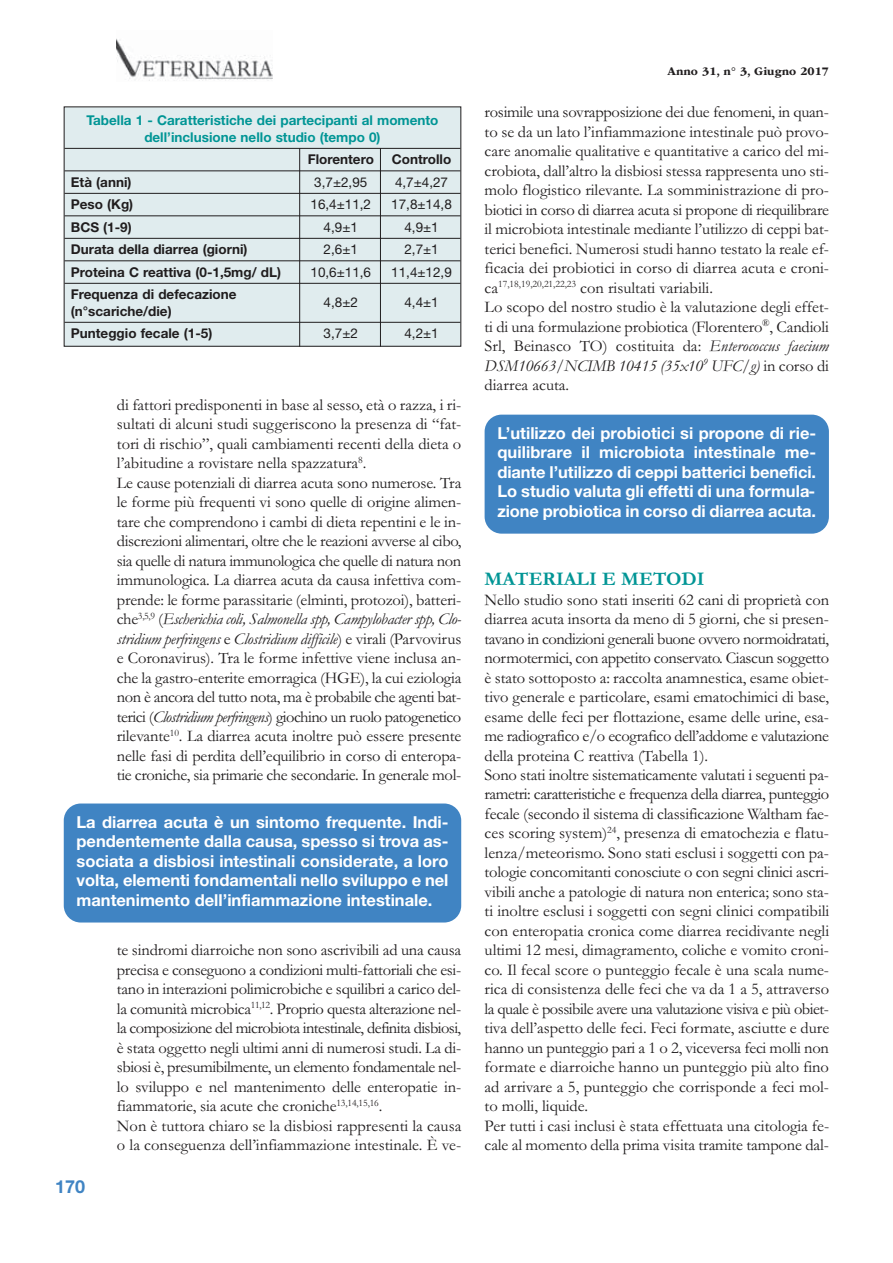
<style>
.page{position:relative;width:893px;height:1263px;background:#fff}
.page>*{position:absolute;margin:0;border:0;box-sizing:border-box;transform-origin:0 0}
.t1{font:700 19.5px "Garamond";color:#009595}
.t2{font:700 18px "Helvetica Neue LT Std";color:#4084c3}
.t3{font:16.5px/19.5px "Garamond";letter-spacing:-.005em;color:#201d1e}
.t4{font:700 16.5px/19.5px "Helvetica Neue LT Std";color:#fff;text-align:justify}
.t5{font:700 13.5px/22.5px "Helvetica Neue LT Std";color:#201d1e}
.t6{font:13.5px "Helvetica Neue LT Std";color:#201d1e}
.t7{font:700 13.5px/16.5px "Helvetica Neue LT Std";color:#009595;text-align:center}
.t8{font:700 12px "ITC Garamond Std";color:#201d1e}
.s1{font-style:italic}
</style>
<div class="page">
<img style="left:117px;top:39px;width:155px;height:42px">
<div style="left:64px;top:107px;width:397px;height:239px;background:#e0ecee"></div>
<div style="left:64px;top:107px;width:397px;height:240px;border:1px solid #201d1e"></div>
<hr style="left:65px;top:148px;width:395px;height:1px;background:#201d1e">
<hr style="left:65px;top:170px;width:395px;height:1px;background:#201d1e">
<hr style="left:65px;top:193px;width:395px;height:1px;background:#201d1e">
<hr style="left:65px;top:215px;width:395px;height:1px;background:#201d1e">
<hr style="left:65px;top:238px;width:395px;height:1px;background:#201d1e">
<hr style="left:65px;top:260px;width:395px;height:1px;background:#201d1e">
<hr style="left:65px;top:283px;width:395px;height:1px;background:#201d1e">
<hr style="left:65px;top:322px;width:395px;height:1px;background:#201d1e">
<hr style="left:299px;top:148px;width:1px;height:199px;background:#201d1e">
<hr style="left:380px;top:148px;width:1px;height:199px;background:#201d1e">
<div style="left:64px;top:804px;width:397px;height:119px;background:#4084c3;border-radius:17px"></div>
<div style="left:485px;top:415px;width:344px;height:119px;background:#4084c3;border-radius:17px"></div>
<p class="t7" style="left:86px;top:113px;width:354px">Tabella 1 - Caratteristiche dei partecipanti al momento dell’inclusione nello studio (tempo 0)</p>
<p class="t5" style="left:308px;top:149px;width:68px">Florentero</p>
<p class="t5" style="left:392px;top:149px;width:61px">Controllo</p>
<p class="t5" style="left:71px;top:172px;width:62px">Età (anni)</p>
<p class="t6" style="left:314px;top:177px;width:55px">3,7±2,95</p>
<p class="t6" style="left:395px;top:177px;width:55px">4,7±4,27</p>
<p class="t5" style="left:71px;top:194px;width:64px">Peso (Kg)</p>
<p class="t6" style="left:310px;top:199px;width:62px">16,4±11,2</p>
<p class="t6" style="left:391px;top:199px;width:62px">17,8±14,8</p>
<p class="t5" style="left:71px;top:217px;width:62px">BCS (1-9)</p>
<p class="t6" style="left:324px;top:222px;width:36px">4,9±1</p>
<p class="t6" style="left:404px;top:222px;width:36px">4,9±1</p>
<p class="t5" style="left:71px;top:239px;width:178px">Durata della diarrea (giorni)</p>
<p class="t6" style="left:324px;top:244px;width:36px">2,6±1</p>
<p class="t6" style="left:404px;top:244px;width:36px">2,7±1</p>
<p class="t5" style="left:71px;top:262px;width:212px">Proteina C reattiva (0-1,5mg/ dL)</p>
<p class="t6" style="left:310px;top:267px;width:62px">10,6±11,6</p>
<p class="t6" style="left:391px;top:267px;width:62px">11,4±12,9</p>
<p class="t5" style="left:71px;top:284px;width:167px">Frequenza di defecazione</p>
<p class="t6" style="left:324px;top:297px;width:36px">4,8±2</p>
<p class="t6" style="left:404px;top:297px;width:36px">4,4±1</p>
<p class="t5" style="left:71px;top:301px;width:143px">(n°scariche/die)<br>Punteggio fecale (1-5)</p>
<p class="t6" style="left:324px;top:328px;width:36px">3,7±2</p>
<p class="t6" style="left:404px;top:328px;width:36px">4,2±1</p>
<p class="t3" style="left:117px;top:397px;width:346px">di fattori predisponenti in base al sesso, età o razza, i ri&shy;sultati di alcuni studi suggeriscono la presenza di “fat&shy;tori di rischio”, quali cambiamenti recenti della dieta o l’abitudine a rovistare nella spazzatura<sup>8</sup>.<br>Le cause potenziali di diarrea acuta sono numerose. Tra le forme più frequenti vi sono quelle di origine alimen&shy;tare che comprendono i cambi di dieta repentini e le in&shy;discrezioni alimentari, oltre che le reazioni avverse al cibo, sia quelle di natura immunologica che quelle di natura non immunologica. La diarrea acuta da causa infettiva com&shy;prende: le forme parassitarie (elminti, protozoi), batteri&shy;che<sup>3,5,9</sup> (<span class="s1">Escherichia coli, Salmonella spp, Campylobacter spp, Clo&shy;stridium perfringens</span> e <span class="s1">Clostridium difficile</span>) e virali (Parvovirus e Coronavirus). Tra le forme infettive viene inclusa an&shy;che la gastro-enterite emorragica (HGE), la cui eziologia non è ancora del tutto nota, ma è probabile che agenti bat&shy;terici (<span class="s1">Clostridium perfringens</span>) giochino un ruolo patogenetico rilevante<sup>10</sup>. La diarrea acuta inoltre può essere presente nelle fasi di perdita dell’equilibrio in corso di enteropa&shy;tie croniche, sia primarie che secondarie. In generale mol-</p>
<p class="t4" style="left:77px;top:813px;width:373px">La diarrea acuta è un sintomo frequente. Indi&shy;pendentemente dalla causa, spesso si trova as&shy;sociata a disbiosi intestinali considerate, a loro volta, elementi fondamentali nello sviluppo e nel mantenimento dell’infiammazione intestinale.</p>
<p class="t2" style="left:55px;top:1180px;width:32px">170</p>
<p class="t3" style="left:117px;top:942px;width:346px">te sindromi diarroiche non sono ascrivibili ad una causa precisa e conseguono a condizioni multi-fattoriali che esi&shy;tano in interazioni polimicrobiche e squilibri a carico del&shy;la comunità microbica<sup>11,12</sup>. Proprio questa alterazione nel&shy;la composizione del microbiota intestinale, definita disbiosi, è stata oggetto negli ultimi anni di numerosi studi. La di&shy;sbiosi è, presumibilmente, un elemento fondamentale nel&shy;lo sviluppo e nel mantenimento delle enteropatie in&shy;fiammatorie, sia acute che croniche<sup>13,14,15,16</sup>.<br>Non è tuttora chiaro se la disbiosi rappresenti la causa o la conseguenza dell’infiammazione intestinale. È ve-</p>
<p class="t8" style="left:667px;top:66px;width:163px">Anno 31, n° 3, Giugno 2017</p>
<p class="t3" style="left:485px;top:104px;width:346px">rosimile una sovrapposizione dei due fenomeni, in quan&shy;to se da un lato l’infiammazione intestinale può provo&shy;care anomalie qualitative e quantitative a carico del mi&shy;crobiota, dall’altro la disbiosi stessa rappresenta uno sti&shy;molo flogistico rilevante. La somministrazione di pro&shy;biotici in corso di diarrea acuta si propone di riequilibrare il microbiota intestinale mediante l’utilizzo di ceppi bat&shy;terici benefici. Numerosi studi hanno testato la reale ef&shy;ficacia dei probiotici in corso di diarrea acuta e croni&shy;ca<sup>17,18,19,20,21,22,23</sup> con risultati variabili.<br>Lo scopo del nostro studio è la valutazione degli effet&shy;ti di una formulazione probiotica (Florentero<sup>®</sup>, Candioli Srl, Beinasco TO) costituita da: <span class="s1">Enterococcus faecium DSM10663/NCIMB 10415 (35x10</span><sup>9</sup> <span class="s1">UFC/g)</span> in corso di diarrea acuta.</p>
<p class="t4" style="left:497px;top:425px;width:320px">L’utilizzo dei probiotici si propone di rie&shy;quilibrare il microbiota intestinale me&shy;diante l’utilizzo di ceppi batterici benefici.<br>Lo studio valuta gli effetti di una formula&shy;zione probiotica in corso di diarrea acuta.</p>
<p class="t1" style="left:485px;top:571px;width:221px">MATERIALI E METODI</p>
<p class="t3" style="left:485px;top:592px;width:346px">Nello studio sono stati inseriti 62 cani di proprietà con diarrea acuta insorta da meno di 5 giorni<span class="s1">,</span> che si presen&shy;tavano in condizioni generali buone ovvero normoidratati, normotermici, con appetito conservato. Ciascun soggetto è stato sottoposto a: raccolta anamnestica, esame obiet&shy;tivo generale e particolare, esami ematochimici di base, esame delle feci per flottazione, esame delle urine, esa&shy;me radiografico e/o ecografico dell’addome e valutazione della proteina C reattiva (Tabella 1).<br>Sono stati inoltre sistematicamente valutati i seguenti pa&shy;rametri: caratteristiche e frequenza della diarrea, punteggio fecale (secondo il sistema di classificazione Waltham fae&shy;ces scoring system)<sup>24</sup>, presenza di ematochezia e flatu&shy;lenza/meteorismo. Sono stati esclusi i soggetti con pa&shy;tologie concomitanti conosciute o con segni clinici ascri&shy;vibili anche a patologie di natura non enterica; sono sta&shy;ti inoltre esclusi i soggetti con segni clinici compatibili con enteropatia cronica come diarrea recidivante negli ultimi 12 mesi, dimagramento, coliche e vomito croni&shy;co. Il fecal score o punteggio fecale è una scala nume&shy;rica di consistenza delle feci che va da 1 a 5, attraverso la quale è possibile avere una valutazione visiva e più obiet&shy;tiva dell’aspetto delle feci. Feci formate, asciutte e dure hanno un punteggio pari a 1 o 2, viceversa feci molli non formate e diarroiche hanno un punteggio più alto fino ad arrivare a 5, punteggio che corrisponde a feci mol&shy;to molli, liquide.<br>Per tutti i casi inclusi è stata effettuata una citologia fe&shy;cale al momento della prima visita tramite tampone dal-</p>
</div>
